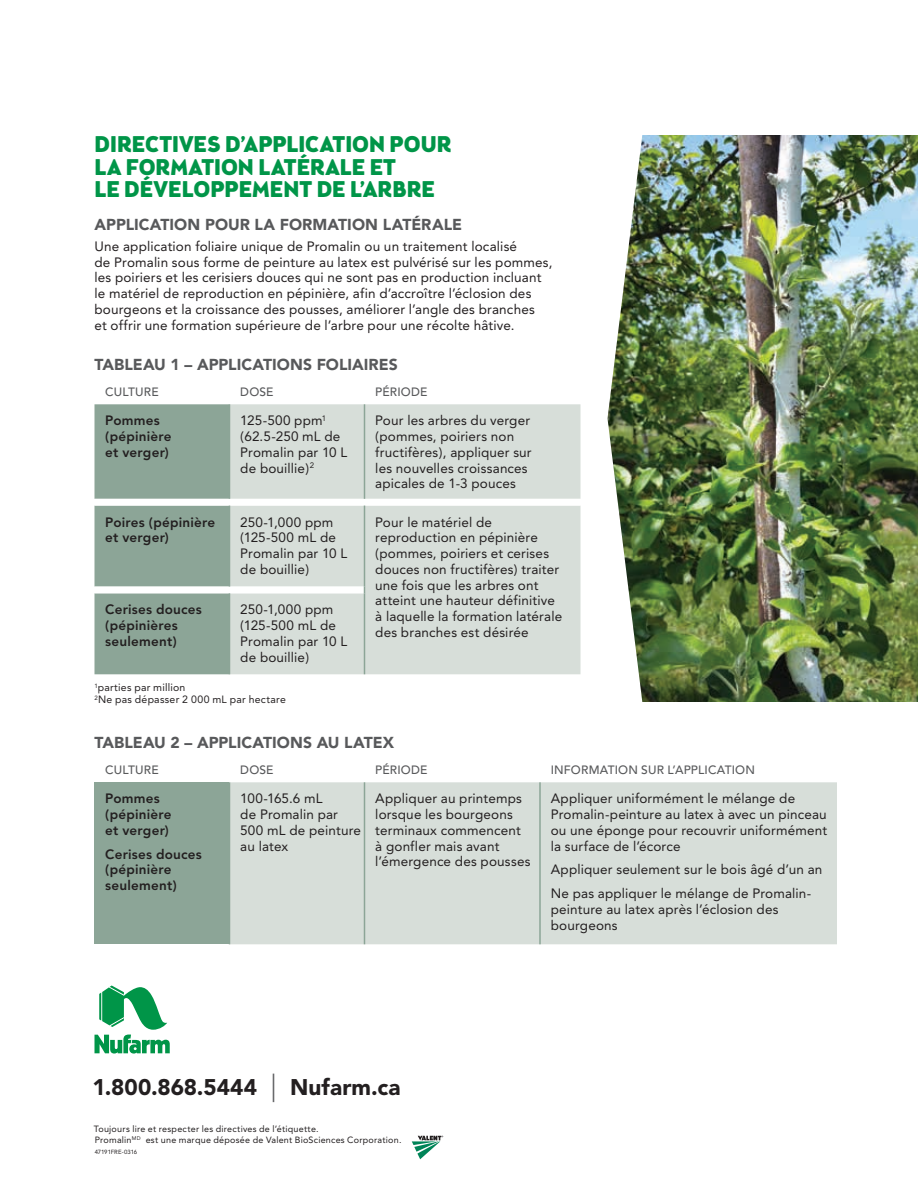
<style>
.page{position:relative;width:918px;height:1188px;background:#fff}
.page>*{position:absolute;margin:0;border:0;box-sizing:border-box;transform-origin:0 0}
.t1{font:900 22.5px/22.5px "Brooklyn Samuels Five";color:#009548}
.t2{font:900 22.5px "Avenir";letter-spacing:.005em;color:#231f20}
.t3{font:900 15.75px "Avenir";letter-spacing:.005em;color:#58595b}
.t4{font:13.5px/15.8px "Avenir";letter-spacing:.01em;color:#231f20}
.t5{font:800 13.5px/15.8px "Avenir";letter-spacing:.015em;color:#231f20}
.t6{font:500 12px "Avenir";letter-spacing:.015em;color:#58595b}
.t7{font:10.5px/12px "Avenir";letter-spacing:.02em;color:#231f20}
.t8{font:9px/10.5px "Avenir";letter-spacing:.025em;color:#231f20}
.t9{font:6px "Avenir";letter-spacing:-.015em;color:#231f20}
.s1{font-weight:300;font-size:28.5px;color:#58595b}
</style>
<div class="page">
<svg style="left:95px;top:986px;width:75px;height:68px"></svg>
<div style="left:94px;top:404px;width:135px;height:270px;background:#8ca597"></div>
<div style="left:230px;top:404px;width:350px;height:270px;background:#d7ded9"></div>
<svg style="left:94px;top:499px;width:486px;height:94px;background:#c9d4cd"></svg>
<hr style="left:229px;top:404px;width:1px;height:95px;background:#8ca597">
<hr style="left:364px;top:404px;width:1px;height:95px;background:#8ca597">
<hr style="left:229px;top:506px;width:1px;height:81px;background:#8ca597">
<hr style="left:229px;top:593px;width:1px;height:81px;background:#8ca597">
<hr style="left:364px;top:506px;width:1px;height:81px;background:#8ca597">
<hr style="left:364px;top:593px;width:1px;height:81px;background:#8ca597">
<svg style="left:412px;top:1136px;width:31px;height:23px"></svg>
<div style="left:94px;top:782px;width:136px;height:162px;background:#8ca597"></div>
<div style="left:230px;top:782px;width:607px;height:162px;background:#d7ded9"></div>
<hr style="left:364px;top:782px;width:1px;height:162px;background:#8ca597">
<hr style="left:539px;top:782px;width:2px;height:162px;background:#8ca597">
<img style="left:608px;top:135px;width:310px;height:567px">
<h1 class="t1" style="left:94px;top:135px;width:359px">DIRECTIVES D’APPLICATION POUR<br>LA FORMATION LATÉRALE ET<br>LE DÉVELOPPEMENT DE L’ARBRE</h1>
<p class="t3" style="left:94px;top:215px;width:369px">APPLICATION POUR LA FORMATION LATÉRALE</p>
<p class="t4" style="left:94px;top:238px;width:459px">Une application foliaire unique de Promalin ou un traitement localisé<br>de Promalin sous forme de peinture au latex est pulvérisé sur les pommes, les poiriers et les cerisiers douces qui ne sont pas en production incluant le matériel de reproduction en pépinière, afin d’accroître l’éclosion des bourgeons et la croissance des pousses, améliorer l’angle des branches<br>et offrir une formation supérieure de l’arbre pour une récolte hâtive.</p>
<p class="t3" style="left:94px;top:355px;width:305px">TABLEAU 1 – APPLICATIONS FOLIAIRES</p>
<p class="t6" style="left:105px;top:385px;width:55px">CULTURE</p>
<p class="t6" style="left:240px;top:385px;width:35px">DOSE</p>
<p class="t6" style="left:375px;top:385px;width:54px">PÉRIODE</p>
<p class="t5" style="left:105px;top:413px;width:68px">Pommes (pépinière et verger)</p>
<p class="t4" style="left:240px;top:413px;width:108px">125-500 ppm<sup>1 </sup>(62.5-250 mL de<br>Promalin par 10 L de bouillie)<sup>2</sup></p>
<p class="t4" style="left:375px;top:413px;width:158px">Pour les arbres du verger (pommes, poiriers non fructifères), appliquer sur les nouvelles croissances apicales de 1-3 pouces</p>
<p class="t5" style="left:105px;top:514px;width:111px">Poires (pépinière et verger)</p>
<p class="t4" style="left:240px;top:514px;width:108px">250-1,000 ppm (125-500 mL de<br>Promalin par 10 L de bouillie)</p>
<p class="t4" style="left:375px;top:514px;width:188px">Pour le matériel de reproduction en pépinière (pommes, poiriers et cerises douces non fructifères) traiter une fois que les arbres ont atteint une hauteur définitive à laquelle la formation latérale des branches est désirée</p>
<p class="t5" style="left:105px;top:602px;width:98px">Cerises douces (pépinières seulement)</p>
<p class="t4" style="left:240px;top:602px;width:108px">250-1,000 ppm (125-500 mL de<br>Promalin par 10 L de bouillie)</p>
<p class="t7" style="left:94px;top:682px;width:193px"><sup>1</sup>parties par million<br><sup>2</sup>Ne pas dépasser 2 000 mL par hectare</p>
<p class="t3" style="left:94px;top:733px;width:301px">TABLEAU 2 – APPLICATIONS AU LATEX</p>
<p class="t6" style="left:105px;top:763px;width:55px">CULTURE</p>
<p class="t6" style="left:240px;top:763px;width:35px">DOSE</p>
<p class="t6" style="left:375px;top:763px;width:54px">PÉRIODE</p>
<p class="t6" style="left:551px;top:763px;width:206px">INFORMATION SUR L’APPLICATION</p>
<p class="t5" style="left:105px;top:791px;width:68px">Pommes (pépinière et verger)</p>
<p class="t5" style="left:105px;top:846px;width:98px">Cerises douces (pépinière seulement)</p>
<p class="t4" style="left:240px;top:791px;width:122px">100-165.6 mL<br>de Promalin par<br>500 mL de peinture au latex</p>
<p class="t4" style="left:375px;top:791px;width:157px">Appliquer au printemps lorsque les bourgeons terminaux commencent à gonfler mais avant l’émergence des pousses</p>
<p class="t4" style="left:551px;top:791px;width:278px">Appliquer uniformément le mélange de Promalin-peinture au latex à avec un pinceau ou une éponge pour recouvrir uniformément la surface de l’écorce</p>
<p class="t4" style="left:551px;top:858px;width:273px;line-height:23.9px">Appliquer seulement sur le bois âgé d’un an<br>Ne pas appliquer le mélange de Promalin-</p>
<p class="t4" style="left:551px;top:902px;width:229px">peinture au latex après l’éclosion des bourgeons</p>
<h1 class="t2" style="left:92px;top:1073px;width:310px">1.800.868.5444 <span class="s1">|</span> Nufarm.ca</h1>
<p class="t8" style="left:94px;top:1124px;width:309px">Toujours lire et respecter les directives de l’étiquette.<br>Promalin<sup>MD</sup> est une marque déposée de Valent BioSciences Corporation.</p>
<p class="t9" style="left:95px;top:1149px;width:44px">47191FRE-0316</p>
</div>
